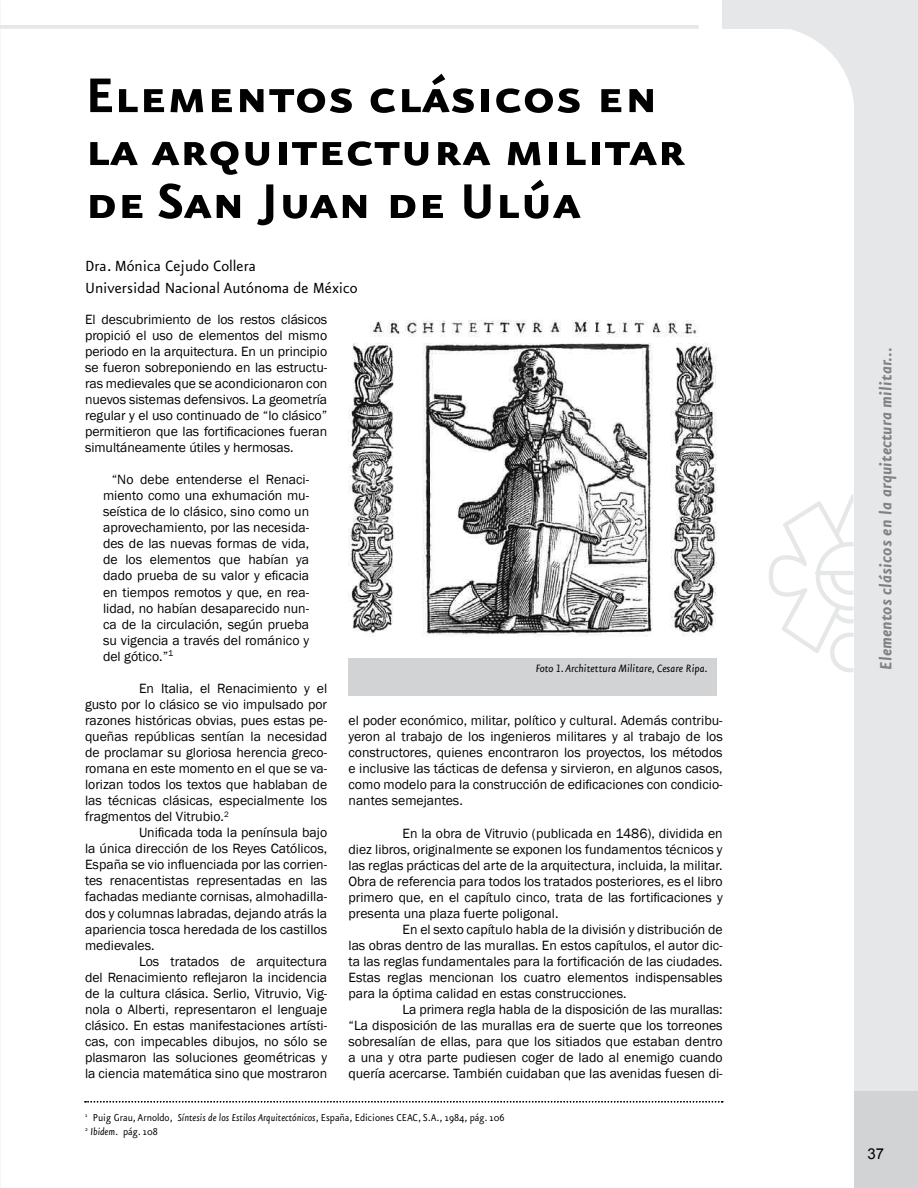
<style>
.page{position:relative;width:918px;height:1188px;background:#fff}
.page>*{position:absolute;margin:0;border:0;box-sizing:border-box;transform-origin:0 0}
.t1{font:58.2px/52.9px "Eureka Sans Bold Caps 2";color:#000}
.t2{font:italic 700 19.5px "Eureka Sans";color:#808285}
.t3{font:17.7px/21.1px "Eureka Sans";color:#000}
.t4{font:15px "Arial";color:#000}
.t5{font:13.8px/16px "Franklin Gothic Book 2";color:#000;text-align:justify}
.t6{font:13.8px "Franklin Gothic";color:#000}
.t7{font:italic 12.75px "Eureka Sans";color:#000}
.t8{font:12px/13.5px "Eureka Sans";color:#000;scale:.95 1}
.s1{font-family:"Franklin Gothic Book 2"}
.s2{font-style:italic}
</style>
<div class="page">
<div style="left:854px;top:1090px;width:64px;height:98px;background:#d1d3d4"></div>
<div style="left:854px;top:0;width:64px;height:1090px;background:#e6e7e8"></div>
<div style="left:723px;top:0;width:195px;height:29px;background:#e6e7e8"></div>
<svg style="left:791px;top:29px;width:63px;height:72px"></svg>
<svg style="left:769px;top:494px;width:84px;height:178px"></svg>
<hr style="left:0;top:25px;width:699px;height:4px;background:#e6e7e8">
<img style="left:349px;top:320px;width:368px;height:317px">
<div style="left:349px;top:658px;width:368px;height:38px;background:#d1d3d4"></div>
<svg style="left:85px;top:1101px;width:638px;height:1px"></svg>
<h1 class="t1" style="left:85px;top:69px;width:603px">Elementos clásicos en la arquitectura militar de San Juan de Ulúa</h1>
<p class="t3" style="left:85px;top:256px;width:274px">Dra. Mónica Cejudo Collera<br>Universidad Nacional Autónoma de México</p>
<p class="t5" style="left:85px;top:311px;width:244px">El descubrimiento de los restos clásicos propició el uso de elementos del mismo periodo en la arquitectura. En un principio se fueron sobreponiendo en las estructu&shy;ras medievales que se acondicionaron con nuevos sistemas defensivos. La geometría regular y el uso continuado de “lo clásico”</p>
<p class="t6" style="left:85px;top:423px;width:244px">permitieron que las fortificaciones fueran</p>
<p class="t5" style="left:85px;top:440px;width:210px">simultáneamente útiles y hermosas.</p>
<p class="t5" style="left:103px;top:472px;width:208px;text-indent:9px">“No debe entenderse el Renaci&shy;miento como una exhumación mu&shy;seística de lo clásico, sino como un aprovechamiento, por las necesida&shy;des de las nuevas formas de vida, de los elementos que habían ya</p>
<p class="t6" style="left:103px;top:567px;width:208px">dado prueba de su valor y eficacia</p>
<p class="t5" style="left:103px;top:584px;width:208px">en tiempos remotos y que, en rea&shy;lidad, no habían desaparecido nun&shy;ca de la circulación, según prueba su vigencia a través del románico y del gótico.”<sup>1</sup></p>
<p class="t5" style="left:85px;top:680px;width:244px;text-indent:54px">En Italia, el Renacimiento y el gusto por lo clásico se vio impulsado por razones históricas obvias, pues estas pe&shy;queñas repúblicas sentían la necesidad de proclamar su gloriosa herencia greco&shy;romana en este momento en el que se va&shy;lorizan todos los textos que hablaban de las técnicas clásicas, especialmente los fragmentos del Vitrubio.<sup>2</sup></p>
<p class="t6" style="left:139px;top:824px;width:190px">Unificada toda la península bajo</p>
<p class="t5" style="left:85px;top:841px;width:244px">la única dirección de los Reyes Católicos,</p>
<p class="t6" style="left:85px;top:856px;width:244px">España se vio influenciada por las corrien<span class="s1">-</span></p>
<p class="t5" style="left:85px;top:873px;width:244px">tes renacentistas representadas en las fachadas mediante cornisas, almohadilla&shy;dos y columnas labradas, dejando atrás la apariencia tosca heredada de los castillos medievales.</p>
<p class="t5" style="left:139px;top:953px;width:190px">Los tratados de arquitectura</p>
<p class="t6" style="left:85px;top:969px;width:244px">del Renacimiento reflejaron la incidencia</p>
<p class="t5" style="left:85px;top:985px;width:244px">de la cultura clásica. Serlio, Vitruvio, Vig&shy;nola o Alberti, representaron el lenguaje clásico. En estas manifestaciones artísti&shy;cas, con impecables dibujos, no sólo se plasmaron las soluciones geométricas y la ciencia matemática sino que mostraron</p>
<p class="t7" style="left:536px;top:662px;width:173px">Foto 1. Architettura Militare, Cesare Ripa.</p>
<p class="t5" style="left:349px;top:713px;width:376px">el poder económico, militar, político y cultural. Además contribu&shy;yeron al trabajo de los ingenieros militares y al trabajo de los constructores, quienes encontraron los proyectos, los métodos e inclusive las tácticas de defensa y sirvieron, en algunos casos,</p>
<p class="t6" style="left:349px;top:776px;width:376px">como modelo para la construcción de edificaciones con condicio<span class="s1">-</span></p>
<p class="t5" style="left:349px;top:793px;width:116px">nantes semejantes.</p>
<p class="t5" style="left:349px;top:825px;width:376px;text-indent:54px">En la obra de Vitruvio (publicada en 1486), dividida en diez libros, originalmente se exponen los fundamentos técnicos y las reglas prácticas del arte de la arquitectura, incluida, la militar.<br>Obra de referencia para todos los tratados posteriores, es el libro</p>
<p class="t6" style="left:349px;top:889px;width:376px">primero que, en el capítulo cinco, trata de las fortificaciones y</p>
<p class="t5" style="left:349px;top:905px;width:211px">presenta una plaza fuerte poligonal.</p>
<p class="t5" style="left:403px;top:921px;width:322px">En el sexto capítulo habla de la división y distribución de</p>
<p class="t5" style="left:349px;top:938px;width:376px">las obras dentro de las murallas. En estos capítulos, el autor dic-</p>
<p class="t6" style="left:349px;top:953px;width:376px">ta las reglas fundamentales para la fortificación de las ciudades.</p>
<p class="t5" style="left:349px;top:970px;width:376px">Estas reglas mencionan los cuatro elementos indispensables para la óptima calidad en estas construcciones.</p>
<p class="t5" style="left:349px;top:1002px;width:376px;text-indent:54px">La primera regla habla de la disposición de las murallas: “La disposición de las murallas era de suerte que los torreones sobresalían de ellas, para que los sitiados que estaban dentro a una y otra parte pudiesen coger de lado al enemigo cuando quería acercarse. También cuidaban que las avenidas fuesen di-</p>
<p class="t8" style="left:85px;top:1111px;width:443px"><sup>1</sup> Puig Grau, Arnoldo, <span class="s2">Síntesis de los Estilos Arquitectónicos</span>, España, Ediciones CEAC, S.A., 1984, pág. 106<br><sup>2</sup> <span class="s2">Ibidem</span>. pág. 108</p>
<h2 class="t2" style="left:876px;top:670px;width:325px;rotate:-90deg">Elementos clásicos en la arquitectura militar...</h2>
<p class="t4" style="left:868px;top:1144px;width:18px">37</p>
</div>
